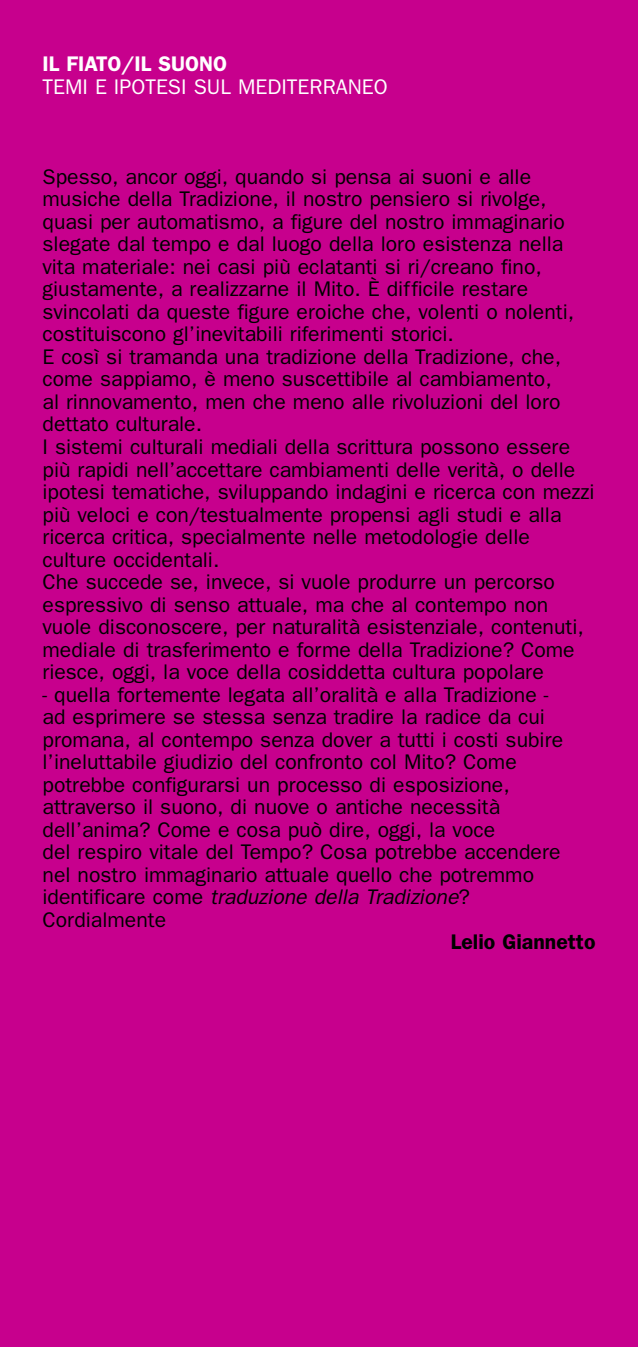
<style>
.page{position:relative;width:638px;height:1347px;background:#fff}
.page>*{position:absolute;margin:0;border:0;box-sizing:border-box;transform-origin:0 0}
.t1{font:21.25px/22.5px "Franklin Gothic";color:#000}
.t2{font:21.25px "Franklin Gothic";color:#fff}
.t3{font:600 21.25px "Franklin Gothic";color:#fff}
.t4{font:600 21.25px "Franklin Gothic";color:#000}
.s1{font-style:italic}
</style>
<div class="page">
<div style="left:0;top:0;width:638px;height:1346px;background:#c7008d"></div>
<p class="t3" style="left:43px;top:52px;width:186px">IL FIATO/IL SUONO</p>
<p class="t2" style="left:43px;top:74px;width:347px">TEMI E IPOTESI SUL MEDITERRANEO</p>
<p class="t1" style="left:43px;top:165px;width:553px">Spesso, ancor oggi, quando si pensa ai suoni e alle musiche della Tradizione, il nostro pensiero si rivolge, quasi per automatismo, a figure del nostro immaginario slegate dal tempo e dal luogo della loro esistenza nella vita materiale: nei casi più eclatanti si ri/creano fino, giustamente, a realizzarne il Mito. È difficile restare svincolati da queste figure eroiche che, volenti o nolenti, costituiscono gl’inevitabili riferimenti storici.<br>E così si tramanda una tradizione della Tradizione, che, come sappiamo, è meno suscettibile al cambiamento,<br>al rinnovamento, men che meno alle rivoluzioni del loro dettato culturale.<br>I sistemi culturali mediali della scrittura possono essere più rapidi nell’accettare cambiamenti delle verità, o delle ipotesi tematiche, sviluppando indagini e ricerca con mezzi più veloci e con/testualmente propensi agli studi e alla ricerca critica, specialmente nelle metodologie delle culture occidentali.<br>Che succede se, invece, si vuole produrre un percorso espressivo di senso attuale, ma che al contempo non vuole disconoscere, per naturalità esistenziale, contenuti, mediale di trasferimento e forme della Tradizione? Come riesce, oggi, la voce della cosiddetta cultura popolare</p>
<p class="t1" style="left:43px;top:683px;width:522px">- quella fortemente legata all’oralità e alla Tradizione - ad esprimere se stessa senza tradire la radice da cui promana, al contempo senza dover a tutti i costi subire l’ineluttabile giudizio del confronto col Mito? Come potrebbe configurarsi un processo di esposizione, attraverso il suono, di nuove o antiche necessità dell’anima? Come e cosa può dire, oggi, la voce<br>del respiro vitale del Tempo? Cosa potrebbe accendere nel nostro immaginario attuale quello che potremmo identificare come <span class="s1">traduzione della Tradizione</span>?<br>Cordialmente</p>
<p class="t4" style="left:451px;top:929px;width:146px">Lelio Giannetto</p>
</div>
